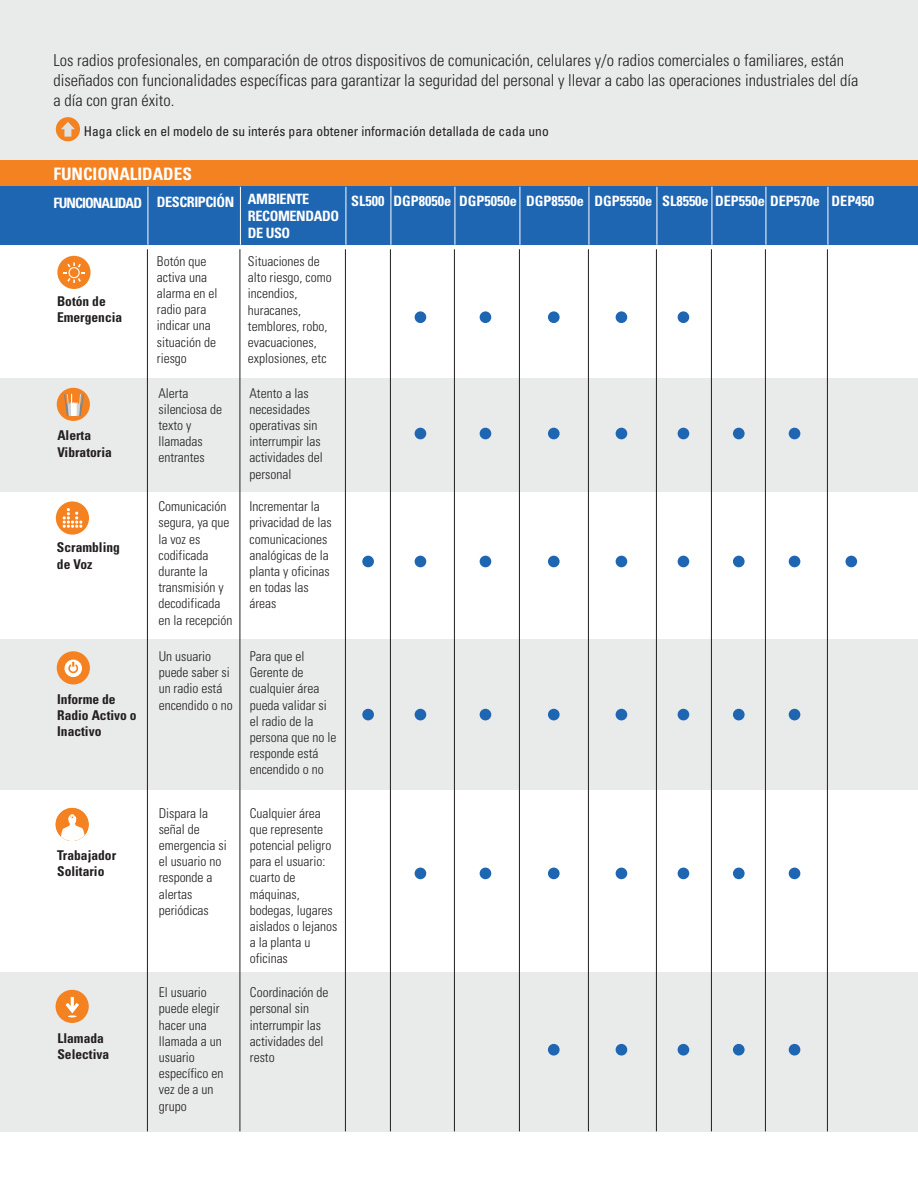
<style>
.page{position:relative;width:918px;height:1188px;background:#fff}
.page>*{position:absolute;margin:0;border:0;box-sizing:border-box;transform-origin:0 0}
.t1{font:700 condensed 17.25px "Univers";color:#fff}
.t2{font:300 condensed 16.5px/19.8px "Univers";color:#231f20}
.t3{font:700 condensed 14.25px "Univers";color:#fff}
.t4{font:700 condensed 14.25px/14px "Univers";letter-spacing:-.03em;color:#fff}
.t5{font:300 condensed 13.5px/16.2px "Univers";color:#231f20}
.t6{font:700 condensed 13.5px/16.2px "Univers";color:#231f20}
.t7{font:condensed 13.5px "Univers";color:#231f20}
</style>
<div class="page">
<div style="left:0;top:160px;width:918px;height:27px;background:#f58220"></div>
<div style="left:0;top:0;width:918px;height:160px;background:#e9eaea"></div>
<div style="left:0;top:187px;width:918px;height:58px;background:#1e65b2"></div>
<div style="left:0;top:378px;width:918px;height:114px;background:#e9eaea"></div>
<div style="left:0;top:640px;width:918px;height:150px;background:#e9eaea"></div>
<div style="left:0;top:972px;width:918px;height:159px;background:#e9eaea"></div>
<hr style="left:147px;top:249px;width:1px;height:882px;background:#231f20">
<hr style="left:240px;top:249px;width:1px;height:882px;background:#231f20">
<hr style="left:345px;top:249px;width:1px;height:882px;background:#231f20">
<hr style="left:390px;top:249px;width:1px;height:882px;background:#231f20">
<hr style="left:454px;top:249px;width:1px;height:882px;background:#231f20">
<hr style="left:519px;top:249px;width:1px;height:882px;background:#231f20">
<hr style="left:588px;top:249px;width:1px;height:882px;background:#231f20">
<hr style="left:656px;top:249px;width:1px;height:882px;background:#231f20">
<hr style="left:711px;top:249px;width:1px;height:882px;background:#231f20">
<hr style="left:765px;top:249px;width:1px;height:882px;background:#231f20">
<hr style="left:827px;top:249px;width:1px;height:882px;background:#231f20">
<hr style="left:148px;top:187px;width:1px;height:58px;background:#fff">
<hr style="left:240px;top:187px;width:1px;height:58px;background:#fff">
<hr style="left:346px;top:187px;width:1px;height:58px;background:#fff">
<hr style="left:391px;top:187px;width:1px;height:58px;background:#fff">
<hr style="left:455px;top:187px;width:1px;height:58px;background:#fff">
<hr style="left:520px;top:187px;width:1px;height:58px;background:#fff">
<hr style="left:589px;top:187px;width:1px;height:58px;background:#fff">
<hr style="left:657px;top:187px;width:1px;height:58px;background:#fff">
<hr style="left:712px;top:187px;width:1px;height:58px;background:#fff">
<hr style="left:766px;top:187px;width:1px;height:58px;background:#fff">
<hr style="left:828px;top:187px;width:1px;height:58px;background:#fff">
<div style="left:56px;top:990px;width:33px;height:33px;background:#f58220;border-radius:50%"></div>
<div style="left:57px;top:388px;width:33px;height:33px;background:#f58220;border-radius:50%"></div>
<svg style="left:64px;top:394px;width:20px;height:22px"></svg>
<div style="left:57px;top:256px;width:34px;height:33px;background:#f58220;border-radius:50%"></div>
<svg style="left:64px;top:263px;width:20px;height:20px"></svg>
<div style="left:57px;top:651px;width:33px;height:33px;background:#f58220;border-radius:50%"></div>
<svg style="left:64px;top:660px;width:18px;height:17px"></svg>
<div style="left:56px;top:501px;width:33px;height:34px;background:#f58220;border-radius:50%"></div>
<svg style="left:63px;top:508px;width:19px;height:20px"></svg>
<svg style="left:65px;top:997px;width:14px;height:20px"></svg>
<div style="left:56px;top:808px;width:33px;height:33px;background:#f58220;border-radius:50%"></div>
<svg style="left:60px;top:814px;width:26px;height:27px"></svg>
<div style="left:56px;top:117px;width:24px;height:24px;background:#f58220;border-radius:50%"></div>
<svg style="left:61px;top:122px;width:14px;height:15px"></svg>
<div style="left:415px;top:311px;width:11px;height:12px;background:#1e65b2;border-radius:50%"></div>
<div style="left:480px;top:311px;width:11px;height:12px;background:#1e65b2;border-radius:50%"></div>
<div style="left:548px;top:311px;width:12px;height:12px;background:#1e65b2;border-radius:50%"></div>
<div style="left:616px;top:311px;width:11px;height:12px;background:#1e65b2;border-radius:50%"></div>
<div style="left:678px;top:311px;width:11px;height:12px;background:#1e65b2;border-radius:50%"></div>
<div style="left:415px;top:428px;width:11px;height:11px;background:#1e65b2;border-radius:50%"></div>
<div style="left:480px;top:428px;width:11px;height:11px;background:#1e65b2;border-radius:50%"></div>
<div style="left:548px;top:428px;width:12px;height:11px;background:#1e65b2;border-radius:50%"></div>
<div style="left:616px;top:428px;width:11px;height:11px;background:#1e65b2;border-radius:50%"></div>
<div style="left:678px;top:428px;width:11px;height:11px;background:#1e65b2;border-radius:50%"></div>
<div style="left:733px;top:428px;width:12px;height:11px;background:#1e65b2;border-radius:50%"></div>
<div style="left:789px;top:428px;width:11px;height:11px;background:#1e65b2;border-radius:50%"></div>
<div style="left:362px;top:556px;width:12px;height:11px;background:#1e65b2;border-radius:50%"></div>
<div style="left:415px;top:556px;width:11px;height:11px;background:#1e65b2;border-radius:50%"></div>
<div style="left:480px;top:556px;width:11px;height:11px;background:#1e65b2;border-radius:50%"></div>
<div style="left:548px;top:556px;width:12px;height:11px;background:#1e65b2;border-radius:50%"></div>
<div style="left:616px;top:556px;width:11px;height:11px;background:#1e65b2;border-radius:50%"></div>
<div style="left:678px;top:556px;width:11px;height:11px;background:#1e65b2;border-radius:50%"></div>
<div style="left:733px;top:556px;width:12px;height:11px;background:#1e65b2;border-radius:50%"></div>
<div style="left:789px;top:556px;width:11px;height:11px;background:#1e65b2;border-radius:50%"></div>
<div style="left:362px;top:709px;width:12px;height:11px;background:#1e65b2;border-radius:50%"></div>
<div style="left:415px;top:709px;width:11px;height:11px;background:#1e65b2;border-radius:50%"></div>
<div style="left:480px;top:709px;width:11px;height:11px;background:#1e65b2;border-radius:50%"></div>
<div style="left:548px;top:709px;width:12px;height:11px;background:#1e65b2;border-radius:50%"></div>
<div style="left:616px;top:709px;width:11px;height:11px;background:#1e65b2;border-radius:50%"></div>
<div style="left:678px;top:709px;width:11px;height:11px;background:#1e65b2;border-radius:50%"></div>
<div style="left:733px;top:709px;width:12px;height:11px;background:#1e65b2;border-radius:50%"></div>
<div style="left:789px;top:709px;width:11px;height:11px;background:#1e65b2;border-radius:50%"></div>
<div style="left:415px;top:868px;width:11px;height:11px;background:#1e65b2;border-radius:50%"></div>
<div style="left:480px;top:868px;width:11px;height:11px;background:#1e65b2;border-radius:50%"></div>
<div style="left:548px;top:868px;width:12px;height:11px;background:#1e65b2;border-radius:50%"></div>
<div style="left:616px;top:868px;width:11px;height:11px;background:#1e65b2;border-radius:50%"></div>
<div style="left:678px;top:868px;width:11px;height:11px;background:#1e65b2;border-radius:50%"></div>
<div style="left:733px;top:868px;width:12px;height:11px;background:#1e65b2;border-radius:50%"></div>
<div style="left:789px;top:868px;width:11px;height:11px;background:#1e65b2;border-radius:50%"></div>
<div style="left:548px;top:1044px;width:12px;height:12px;background:#1e65b2;border-radius:50%"></div>
<div style="left:616px;top:1044px;width:11px;height:12px;background:#1e65b2;border-radius:50%"></div>
<div style="left:678px;top:1044px;width:11px;height:12px;background:#1e65b2;border-radius:50%"></div>
<div style="left:733px;top:1044px;width:12px;height:12px;background:#1e65b2;border-radius:50%"></div>
<div style="left:789px;top:1044px;width:11px;height:12px;background:#1e65b2;border-radius:50%"></div>
<div style="left:846px;top:556px;width:11px;height:11px;background:#1e65b2;border-radius:50%"></div>
<p class="t2" style="left:53px;top:51px;width:807px">Los radios profesionales, en comparación de otros dispositivos de comunicación, celulares y/o radios comerciales o familiares, están diseñados con funcionalidades específicas para garantizar la seguridad del personal y llevar a cabo las operaciones industriales del día a día con gran éxito.</p>
<p class="t7" style="left:84px;top:122px;width:466px">Haga click en el modelo de su interés para obtener información detallada de cada uno</p>
<p class="t1" style="left:53px;top:164px;width:140px">FUNCIONALIDADES</p>
<p class="t4" style="left:248px;top:195px;width:93px;text-indent:-194px">FUNCIONALIDAD DESCRIPCIÓN AMBIENTE<br>RECOMENDADO</p>
<p class="t3" style="left:248px;top:224px;width:44px">DE USO</p>
<p class="t6" style="left:57px;top:293px;width:67px">Botón de<br>Emergencia</p>
<p class="t6" style="left:57px;top:427px;width:56px">Alerta<br>Vibratoria</p>
<p class="t6" style="left:57px;top:540px;width:65px">Scrambling de Voz</p>
<p class="t6" style="left:57px;top:691px;width:81px">Informe de<br>Radio Activo o<br>Inactivo</p>
<p class="t6" style="left:57px;top:847px;width:60px">Trabajador<br>Solitario</p>
<p class="t6" style="left:57px;top:1030px;width:53px">Llamada<br>Selectiva</p>
<p class="t5" style="left:157px;top:253px;width:62px">Botón que activa una alarma en el radio para indicar una situación de riesgo</p>
<p class="t5" style="left:248px;top:253px;width:85px">Situaciones de alto riesgo, como incendios, huracanes, temblores, robo, evacuaciones, explosiones, etc</p>
<p class="t5" style="left:158px;top:385px;width:65px">Alerta silenciosa de texto y llamadas entrantes</p>
<p class="t5" style="left:249px;top:385px;width:75px">Atento a las necesidades operativas sin interrumpir las actividades del personal</p>
<p class="t5" style="left:158px;top:498px;width:76px">Comunicación segura, ya que la voz es codificada durante la transmisión y decodificada en la recepción</p>
<p class="t5" style="left:249px;top:498px;width:84px">Incrementar la privacidad de las comunicaciones analógicas de la planta y oficinas en todas las áreas</p>
<p class="t5" style="left:159px;top:648px;width:76px">Un usuario puede saber si un radio está encendido o no</p>
<p class="t5" style="left:250px;top:648px;width:88px">Para que el<br>Gerente de cualquier área pueda validar si el radio de la persona que no le responde está encendido o no</p>
<p class="t5" style="left:159px;top:805px;width:70px">Dispara la señal de emergencia si el usuario no responde a alertas periódicas</p>
<p class="t5" style="left:250px;top:805px;width:89px">Cualquier área que represente potencial peligro para el usuario: cuarto de máquinas, bodegas, lugares aislados o lejanos a la planta u oficinas</p>
<p class="t5" style="left:159px;top:984px;width:66px">El usuario puede elegir hacer una llamada a un usuario específico en vez de a un grupo</p>
<p class="t5" style="left:250px;top:984px;width:80px">Coordinación de personal sin interrumpir las actividades del resto</p>
<p class="t3" style="left:351px;top:192px;width:525px">SL500 DGP8050e DGP5050e DGP8550e DGP5550e SL8550e DEP550e DEP570e DEP450</p>
</div>
